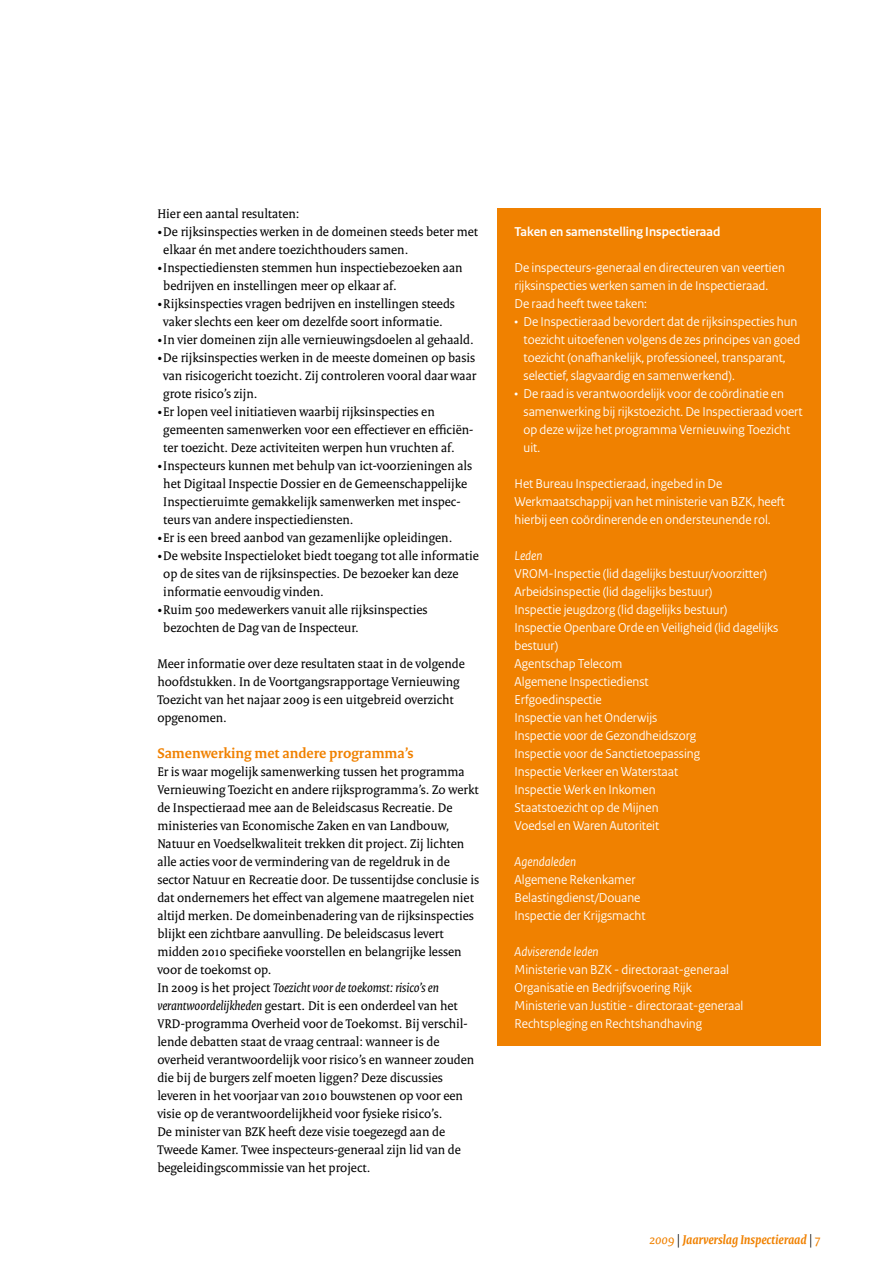
<style>
.page{position:relative;width:893px;height:1263px;background:#fff}
.page>*{position:absolute;margin:0;border:0;box-sizing:border-box;transform-origin:0 0}
.t1{font:700 15px "Rijksoverheid Serif";color:#f08100}
.t2{font:13.5px/18px "Rijksoverheid Serif";color:#000}
.t3{font:13.5px/18px "Rijksoverheid Sans";color:#fff}
.t4{font:700 13.5px "Rijksoverheid Sans";color:#fff}
.t5{font:italic 13.5px "Rijksoverheid Sans";color:#fff}
.t6{font:italic 700 13.5px "Rijksoverheid Serif";color:#f08100}
.s1{font-style:italic}
.s2{font-weight:400}
.s3{font-weight:400;color:#000}
.s4{font-weight:400;font-style:normal}
</style>
<div class="page">
<div style="left:497px;top:208px;width:324px;height:838px;background:#f08100"></div>
<p class="t2" style="left:157px;top:204px;width:144px">Hier een aantal resultaten:</p>
<p class="t2" style="left:163px;top:222px;width:316px;text-indent:-6px">•De rijksinspecties werken in de domeinen steeds beter met elkaar én met andere toezichthouders samen.</p>
<p class="t2" style="left:163px;top:258px;width:301px;text-indent:-6px">•Inspectiediensten stemmen hun inspectiebezoeken aan bedrijven en instellingen meer op elkaar af.</p>
<p class="t2" style="left:157px;top:294px;width:299px;text-align:center">•Rijksinspecties vragen bedrijven en instellingen steeds vaker slechts een keer om dezelfde soort informatie.</p>
<p class="t2" style="left:157px;top:330px;width:318px">•In vier domeinen zijn alle vernieuwingsdoelen al gehaald.</p>
<p class="t2" style="left:163px;top:348px;width:314px;text-align:justify;text-indent:-6px">•De rijksinspecties werken in de meeste domeinen op basis van risicogericht toezicht. Zij controleren vooral daar waar grote risico’s zijn.</p>
<p class="t2" style="left:163px;top:402px;width:312px;text-indent:-6px">•Er lopen veel initiatieven waarbij rijksinspecties en gemeenten samenwerken voor een effectiever en efficiën&shy;ter toezicht. Deze activiteiten werpen hun vruchten af.</p>
<p class="t2" style="left:163px;top:456px;width:310px;text-indent:-6px">•Inspecteurs kunnen met behulp van ict-voorzieningen als het Digitaal Inspectie Dossier en de Gemeenschappelijke Inspectieruimte gemakkelijk samenwerken met inspec&shy;teurs van andere inspectiediensten.</p>
<p class="t2" style="left:157px;top:528px;width:297px">•Er is een breed aanbod van gezamenlijke opleidingen.</p>
<p class="t2" style="left:163px;top:546px;width:317px;text-indent:-6px">•De website Inspectieloket biedt toegang tot alle informatie op de sites van de rijksinspecties. De bezoeker kan deze informatie eenvoudig vinden.</p>
<p class="t2" style="left:163px;top:600px;width:266px;text-indent:-6px">•Ruim 500 medewerkers vanuit alle rijksinspecties bezochten de Dag van de Inspecteur.</p>
<p class="t2" style="left:157px;top:654px;width:309px">Meer informatie over deze resultaten staat in de volgende hoofdstukken. In de Voortgangsrapportage Vernieuwing Toezicht van het najaar 2009 is een uitgebreid overzicht opgenomen.</p>
<p class="t1" style="left:157px;top:744px;width:258px">Samenwerking met andere programma’s</p>
<p class="t2" style="left:157px;top:762px;width:323px">Er is waar mogelijk samenwerking tussen het programma Vernieuwing Toezicht en andere rijksprogramma’s. Zo werkt de Inspectieraad mee aan de Beleidscasus Recreatie. De ministeries van Economische Zaken en van Landbouw, Natuur en Voedselkwaliteit trekken dit project. Zij lichten alle acties voor de vermindering van de regeldruk in de sector Natuur en Recreatie door. De tussentijdse conclusie is dat ondernemers het effect van algemene maatregelen niet altijd merken. De domeinbenadering van de rijksinspecties blijkt een zichtbare aanvulling. De beleidscasus levert midden 2010 specifieke voorstellen en belangrijke lessen voor de toekomst op.<br>In 2009 is het project <span class="s1">Toezicht voor de toekomst: risico’s en verantwoordelijkheden</span> gestart. Dit is een onderdeel van het VRD-programma Overheid voor de Toekomst. Bij verschil&shy;lende debatten staat de vraag centraal: wanneer is de overheid verantwoordelijk voor risico’s en wanneer zouden die bij de burgers zelf moeten liggen? Deze discussies leveren in het voorjaar van 2010 bouwstenen op voor een visie op de verantwoordelijkheid voor fysieke risico’s.<br>De minister van BZK heeft deze visie toegezegd aan de Tweede Kamer. Twee inspecteurs-generaal zijn lid van de begeleidingscommissie van het project.</p>
<p class="t4" style="left:514px;top:224px;width:207px">Taken en samenstelling Inspectieraad</p>
<p class="t3" style="left:514px;top:259px;width:272px">De inspecteurs-generaal en directeuren van veertien rijksinspecties werken samen in de Inspectieraad.<br>De raad heeft twee taken:</p>
<p class="t3" style="left:523px;top:313px;width:278px;text-indent:-9px">• De Inspectieraad bevordert dat de rijksinspecties hun toezicht uitoefenen volgens de zes principes van goed toezicht (onafhankelijk, professioneel, transparant, selectief, slagvaardig en samenwerkend).</p>
<p class="t3" style="left:523px;top:385px;width:280px;text-indent:-9px">• De raad is verantwoordelijk voor de coördinatie en samenwerking bij rijkstoezicht. De Inspectieraad voert op deze wijze het programma Vernieuwing Toezicht uit.</p>
<p class="t3" style="left:514px;top:475px;width:272px">Het Bureau Inspectieraad, ingebed in De<br>Werkmaatschappij van het ministerie van BZK, heeft hierbij een coördinerende en ondersteunende rol.</p>
<p class="t5" style="left:514px;top:548px;width:29px">Leden</p>
<p class="t3" style="left:514px;top:565px;width:265px">VROM-Inspectie (lid dagelijks bestuur/voorzitter)<br>Arbeidsinspectie (lid dagelijks bestuur)<br>Inspectie jeugdzorg (lid dagelijks bestuur)<br>Inspectie Openbare Orde en Veiligheid (lid dagelijks bestuur)<br>Agentschap Telecom<br>Algemene Inspectiedienst<br>Erfgoedinspectie<br>Inspectie van het Onderwijs<br>Inspectie voor de Gezondheidszorg<br>Inspectie voor de Sanctietoepassing<br>Inspectie Verkeer en Waterstaat<br>Inspectie Werk en Inkomen<br>Staatstoezicht op de Mijnen<br>Voedsel en Waren Autoriteit</p>
<p class="t5" style="left:514px;top:854px;width:63px">Agendaleden</p>
<p class="t3" style="left:514px;top:871px;width:132px">Algemene Rekenkamer<br>Belastingdienst/Douane<br>Inspectie der Krijgsmacht</p>
<p class="t5" style="left:514px;top:944px;width:86px">Adviserende leden</p>
<p class="t3" style="left:514px;top:960px;width:230px">Ministerie van BZK - directoraat-generaal Organisatie en Bedrijfsvoering Rijk Ministerie van Justitie - directoraat-generaal Rechtspleging en Rechtshandhaving</p>
<p class="t6" style="left:649px;top:1231px;width:173px"><span class="s2">2009</span> <span class="s3">|</span> Jaarverslag Inspectieraad <span class="s3">|</span> <span class="s4">7</span></p>
</div>
